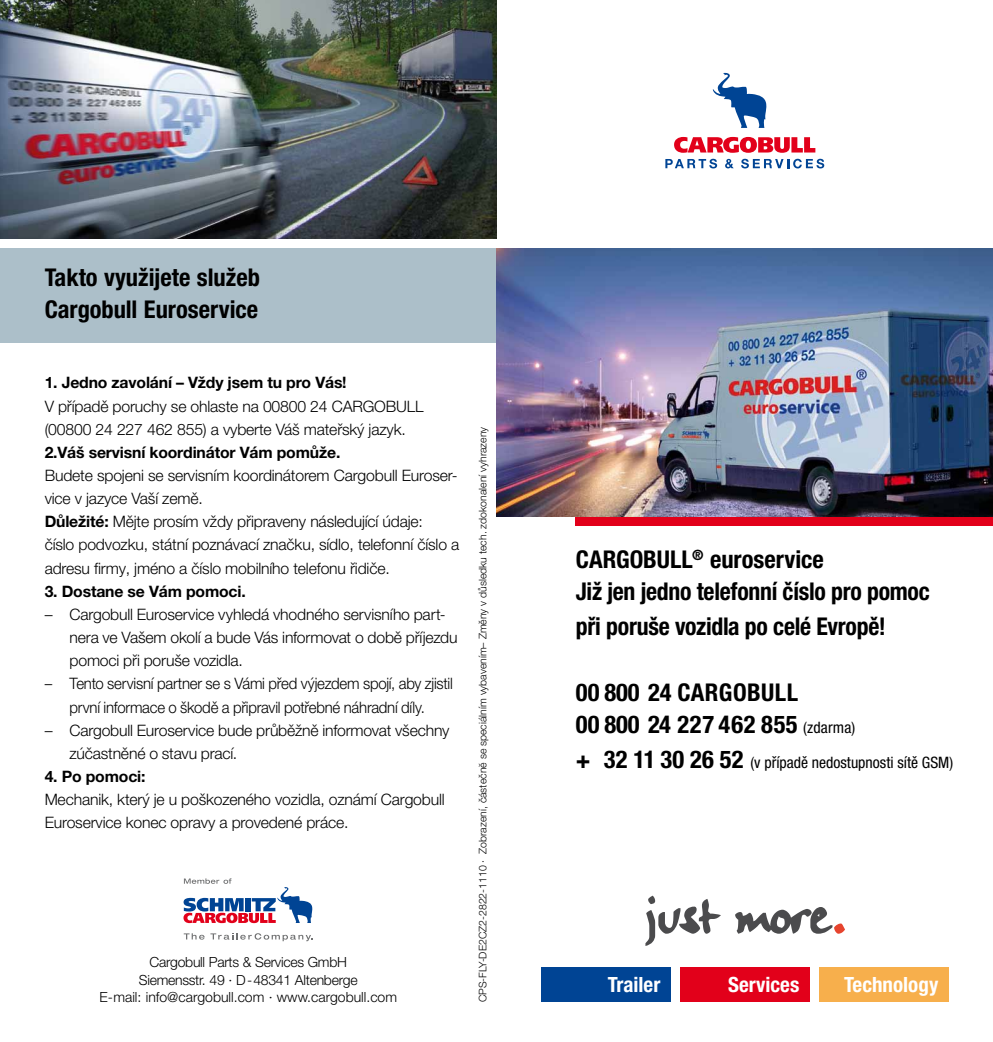
<style>
.page{position:relative;width:993px;height:1042px;background:#fff}
.page>*{position:absolute;margin:0;border:0;box-sizing:border-box;transform-origin:0 0}
.t1{font:700 condensed 24.5px/31.8px "Helvetica Neue LT Pro";color:#000}
.t2{font:700 condensed 24.5px/31.8px "Helvetica Neue LT Pro";letter-spacing:.02em;color:#000}
.t3{font:700 condensed 21px "Helvetica Neue LT Pro";color:#fff}
.t4{font:300 15.75px/23.1px "Helvetica Neue LT Pro";letter-spacing:-.01em;color:#000}
.t5{font:300 15.75px/23.1px "Helvetica Neue LT Pro";letter-spacing:-.01em;color:#000;text-align:center;scale:.95 1}
.t6{font:700 15.75px "Helvetica Neue LT Pro";letter-spacing:-.01em;color:#000}
.t7{font:condensed 15.75px "Helvetica Neue LT Pro";color:#000}
.t8{font:300 14px/17.5px "Helvetica Neue LT Pro";letter-spacing:-.02em;color:#000;text-align:center}
.t9{font:300 10.5px "Helvetica Neue LT Pro";color:#000}
.s1{font-weight:700}
.s2{font-weight:400;font-size:15.75px}
.s3{font-weight:700;font-size:24.5px}
</style>
<div class="page">
<img style="left:0;top:0;width:496px;height:238px">
<div style="left:0;top:248px;width:496px;height:94px;background:#acbfc9"></div>
<div style="left:575px;top:516px;width:417px;height:10px;background:#e2001a"></div>
<div style="left:541px;top:967px;width:129px;height:35px;background:#004494"></div>
<div style="left:680px;top:967px;width:129px;height:35px;background:#e2001a"></div>
<div style="left:819px;top:967px;width:128px;height:35px;background:#f7af4c"></div>
<img style="left:496px;top:248px;width:496px;height:268px">
<svg style="left:665px;top:159px;width:52px;height:9px"></svg>
<svg style="left:725px;top:159px;width:8px;height:9px"></svg>
<svg style="left:741px;top:159px;width:83px;height:9px"></svg>
<svg style="left:712px;top:73px;width:54px;height:55px"></svg>
<svg style="left:674px;top:137px;width:141px;height:16px"></svg>
<svg style="left:645px;top:895px;width:199px;height:51px"></svg>
<svg style="left:210px;top:933px;width:103px;height:8px"></svg>
<svg style="left:184px;top:933px;width:20px;height:6px"></svg>
<svg style="left:183px;top:878px;width:129px;height:45px"></svg>
<h1 class="t1" style="left:45px;top:262px;width:217px">Takto využijete služeb<br>Cargobull Euroservice</h1>
<p class="t6" style="left:45px;top:373px;width:303px">1. Jedno zavolání – Vždy jsem tu pro Vás!</p>
<p class="t4" style="left:45px;top:394px;width:380px">V případě poruchy se ohlaste na 00800 24 CARGOBULL (00800 24 227 462 855) a vyberte Váš mateřský jazyk.</p>
<p class="t6" style="left:45px;top:442px;width:297px">2.Váš servisní koordinátor Vám pomůže.</p>
<p class="t4" style="left:45px;top:463px;width:416px">Budete spojeni se servisním koordinátorem Cargobull Euroser&shy;vice v jazyce Vaší země.<br><span class="s1">Důležité:</span> Mějte prosím vždy připraveny následující údaje:<br>číslo podvozku, státní poznávací značku, sídlo, telefonní číslo a adresu firmy, jméno a číslo mobilního telefonu řidiče.</p>
<p class="t6" style="left:45px;top:581px;width:202px">3. Dostane se Vám pomoci.</p>
<p class="t4" style="left:69px;top:602px;width:389px;text-indent:-25px">– Cargobull Euroservice vyhledá vhodného servisního part&shy;nera ve Vašem okolí a bude Vás informovat o době příjezdu pomoci při poruše vozidla.</p>
<p class="t5" style="left:45px;top:672px;width:431px">– Tento servisní partner se s Vámi před výjezdem spojí, aby zjistil první informace o škodě a připravil potřebné náhradní díly.</p>
<p class="t4" style="left:69px;top:718px;width:381px;text-indent:-25px">– Cargobull Euroservice bude průběžně informovat všechny zúčastněné o stavu prací.</p>
<p class="t6" style="left:45px;top:766px;width:102px">4. Po pomoci:</p>
<p class="t4" style="left:45px;top:788px;width:401px">Mechanik, který je u poškozeného vozidla, oznámí Cargobull<br>Euroservice konec opravy a provedené práce.</p>
<p class="t8" style="left:99px;top:953px;width:299px">Cargobull Parts &amp; Services GmbH<br>Siemensstr. 49 · D-48341 Altenberge<br>E-mail: info@cargobull.com · www.cargobull.com</p>
<p class="t9" style="left:476px;top:1002px;width:577px;rotate:-90deg">CPS-FLY-DE2CZ2-2822-1110 · Zobrazení, částečnĕ se speciálním vybavením– Změny v důsledku tech. zdokonalení vyhrazeny</p>
<h1 class="t1" style="left:575px;top:544px;width:355px">CARGOBULL<sup>®</sup> euroservice<br>Již jen jedno telefonní číslo pro pomoc</h1>
<h1 class="t1" style="left:575px;top:610px;width:311px">při poruše vozidla po celé Evropě!</h1>
<h1 class="t2" style="left:575px;top:677px;width:281px">00 800 24 CARGOBULL<br>00 800 24 227 462 855 <span class="s2">(zdarma)</span></h1>
<p class="t7" style="left:575px;top:753px;width:378px"><span class="s3">+ 32 11 30 26 52</span> (v případě nedostupnosti sítě GSM)</p>
<h2 class="t3" style="left:607px;top:972px;width:54px">Trailer</h2>
<h2 class="t3" style="left:728px;top:972px;width:73px">Services</h2>
<h2 class="t3" style="left:843px;top:972px;width:96px">Technology</h2>
</div>
